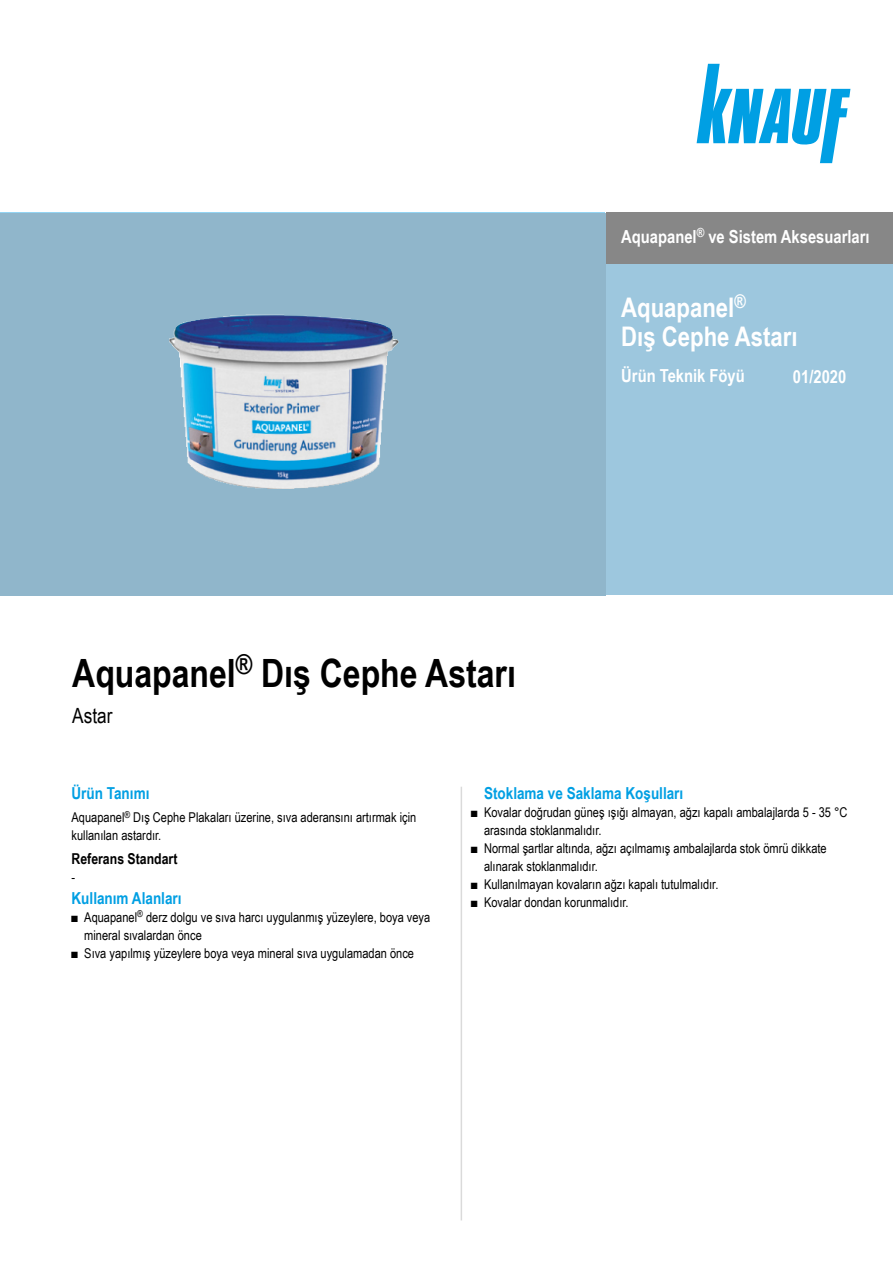
<style>
.page{position:relative;width:893px;height:1263px;background:#fff}
.page>*{position:absolute;margin:0;border:0;box-sizing:border-box;transform-origin:0 0}
.t1{font:700 39px "Arial Narrow";color:#000}
.t2{font:700 27px/28.5px "Arial Narrow";color:#fff}
.t3{font:21px "Arial Narrow";color:#000}
.t4{font:700 18px "Arial Narrow";color:#fff}
.t5{font:700 16.5px "Arial Narrow";color:#009fe3}
.t6{font:700 15px "Arial Narrow";color:#000}
.t7{font:13.5px/18px "Arial Narrow";color:#000}
</style>
<div class="page">
<div style="left:606px;top:213px;width:287px;height:382px;background:#9dc7de"></div>
<div style="left:606px;top:213px;width:287px;height:51px;background:#878787"></div>
<svg style="left:697px;top:64px;width:153px;height:99px"></svg>
<div style="left:0;top:213px;width:606px;height:382px;background:#90b6cb"></div>
<img style="left:169px;top:314px;width:230px;height:175px">
<hr style="left:461px;top:787px;width:1px;height:433px;background:#dadada">
<h3 class="t4" style="left:621px;top:223px;width:250px">Aquapanel<sup>®</sup> ve Sistem Aksesuarları</h3>
<h1 class="t1" style="left:72px;top:644px;width:445px">Aquapanel<sup>®</sup> Dış Cephe Astarı</h1>
<h3 class="t3" style="left:72px;top:700px;width:42px">Astar</h3>
<h2 class="t2" style="left:621px;top:292px;width:178px">Aquapanel<sup>®<br></sup>Dış Cephe Astarı</h2>
<h3 class="t4" style="left:621px;top:362px;width:125px">Ürün Teknik Föyü</h3>
<h3 class="t4" style="left:793px;top:363px;width:55px">01/2020</h3>
<p class="t5" style="left:72px;top:780px;width:79px">Ürün Tanımı</p>
<p class="t7" style="left:72px;top:808px;width:346px">Aquapanel<sup>®</sup> Dış Cephe Plakaları üzerine, sıva aderansını artırmak için kullanılan astardır.</p>
<p class="t6" style="left:72px;top:847px;width:107px">Referans Standart</p>
<p class="t7" style="left:72px;top:867px;width:5px">-</p>
<p class="t5" style="left:72px;top:885px;width:112px">Kullanım Alanları</p>
<p class="t7" style="left:84px;top:907px;width:348px;text-indent:-13px">■ Aquapanel<sup>®</sup> derz dolgu ve sıva harcı uygulanmış yüzeylere, boya veya mineral sıvalardan önce</p>
<p class="t7" style="left:72px;top:943px;width:344px">■ Sıva yapılmış yüzeylere boya veya mineral sıva uygulamadan önce</p>
<p class="t5" style="left:484px;top:780px;width:201px">Stoklama ve Saklama Koşulları</p>
<p class="t7" style="left:484px;top:802px;width:365px;text-indent:-13px">■ Kovalar doğrudan güneş ışığı almayan, ağzı kapalı ambalajlarda 5 - 35 °C arasında stoklanmalıdır.</p>
<p class="t7" style="left:484px;top:838px;width:344px;text-indent:-13px">■ Normal şartlar altında, ağzı açılmamış ambalajlarda stok ömrü dikkate alınarak stoklanmalıdır.</p>
<p class="t7" style="left:471px;top:874px;width:249px">■ Kullanılmayan kovaların ağzı kapalı tutulmalıdır.</p>
<p class="t7" style="left:471px;top:892px;width:159px">■ Kovalar dondan korunmalıdır.</p>
</div>
